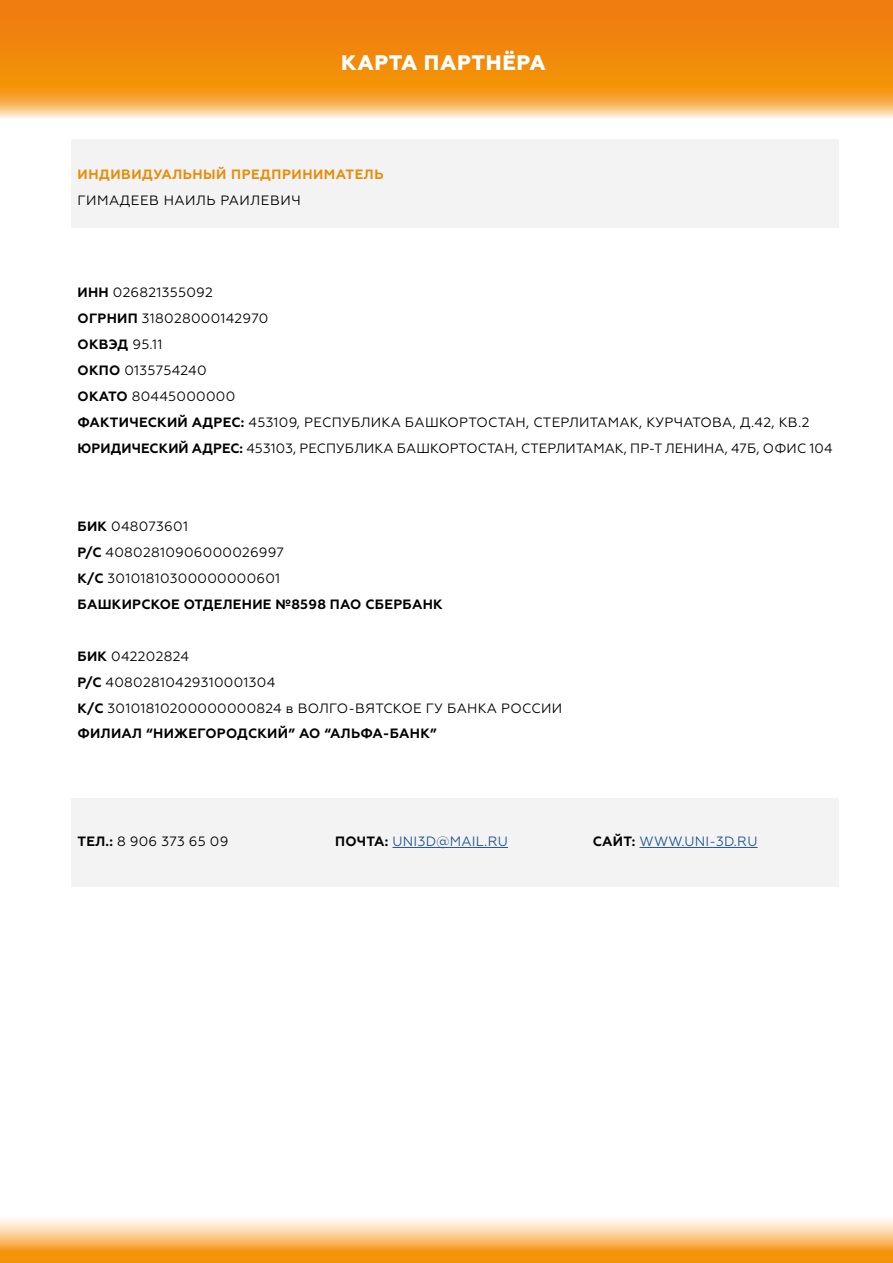
<style>
.page{position:relative;width:893px;height:1263px;background:#fff}
.page>*{position:absolute;margin:0;border:0;box-sizing:border-box;transform-origin:0 0}
.t1{font:800 21px "Geometria";letter-spacing:.03em;color:#fff}
.t2{font:13.5px/26px "Geometria";letter-spacing:.02em;color:#000}
.t3{font:13.5px "Geometria";letter-spacing:.02em;color:#275b9b}
.t4{font:700 13.5px "Geometria";letter-spacing:.04em;color:#f49406}
.t5{font:13.5px "Geometria";letter-spacing:.04em;color:#000}
.s1{font-weight:700}
.s2{font-weight:700;color:#000}
</style>
<div class="page">
<svg style="left:0;top:0;width:893px;height:118px;background:#f29221"></svg>
<svg style="left:0;top:1218px;width:893px;height:45px;background:#f9be6d"></svg>
<div style="left:71px;top:139px;width:768px;height:88px;background:#f3f3f3"></div>
<div style="left:71px;top:798px;width:768px;height:89px;background:#f3f3f3"></div>
<h1 class="t1" style="left:341px;top:50px;width:206px">КАРТА ПАРТНЁРА</h1>
<p class="t4" style="left:78px;top:166px;width:308px">ИНДИВИДУАЛЬНЫЙ ПРЕДПРИНИМАТЕЛЬ</p>
<p class="t5" style="left:78px;top:192px;width:225px">ГИМАДЕЕВ НАИЛЬ РАИЛЕВИЧ</p>
<p class="t2" style="left:78px;top:280px;width:756px"><span class="s1">ИНН</span> 026821355092<br><span class="s1">ОГРНИП</span> 318028000142970<br><span class="s1">ОКВЭД</span> 95.11<br><span class="s1">ОКПО</span> 0135754240<br><span class="s1">ОКАТО</span> 80445000000<br><span class="s1">ФАКТИЧЕСКИЙ АДРЕС:</span> 453109, РЕСПУБЛИКА БАШКОРТОСТАН, СТЕРЛИТАМАК, КУРЧАТОВА, Д.42, КВ.2<br><span class="s1">ЮРИДИЧЕСКИЙ АДРЕС:</span> 453103, РЕСПУБЛИКА БАШКОРТОСТАН, СТЕРЛИТАМАК, ПР-Т ЛЕНИНА, 47Б, ОФИС 104</p>
<p class="t2" style="left:78px;top:513px;width:367px"><span class="s1">БИК</span> 048073601<br><span class="s1">Р/С</span> 40802810906000026997<br><span class="s1">К/С</span> 30101810300000000601<br><span class="s1">БАШКИРСКОЕ ОТДЕЛЕНИЕ №8598 ПАО СБЕРБАНК</span></p>
<p class="t2" style="left:78px;top:643px;width:486px"><span class="s1">БИК</span> 042202824<br><span class="s1">Р/С</span> 40802810429310001304<br><span class="s1">К/С</span> 30101810200000000824 в ВОЛГО-ВЯТСКОЕ ГУ БАНКА РОССИИ <span class="s1">ФИЛИАЛ “НИЖЕГОРОДСКИЙ” АО “АЛЬФА-БАНК”</span></p>
<p class="t2" style="left:78px;top:828px;width:152px"><span class="s1">ТЕЛ.:</span> 8 906 373 65 09</p>
<p class="t3" style="left:335px;top:834px;width:174px"><span class="s2">ПОЧТА:</span> UNI3D@MAIL.RU</p>
<p class="t3" style="left:593px;top:834px;width:166px"><span class="s2">САЙТ:</span> WWW.UNI-3D.RU</p>
</div>
